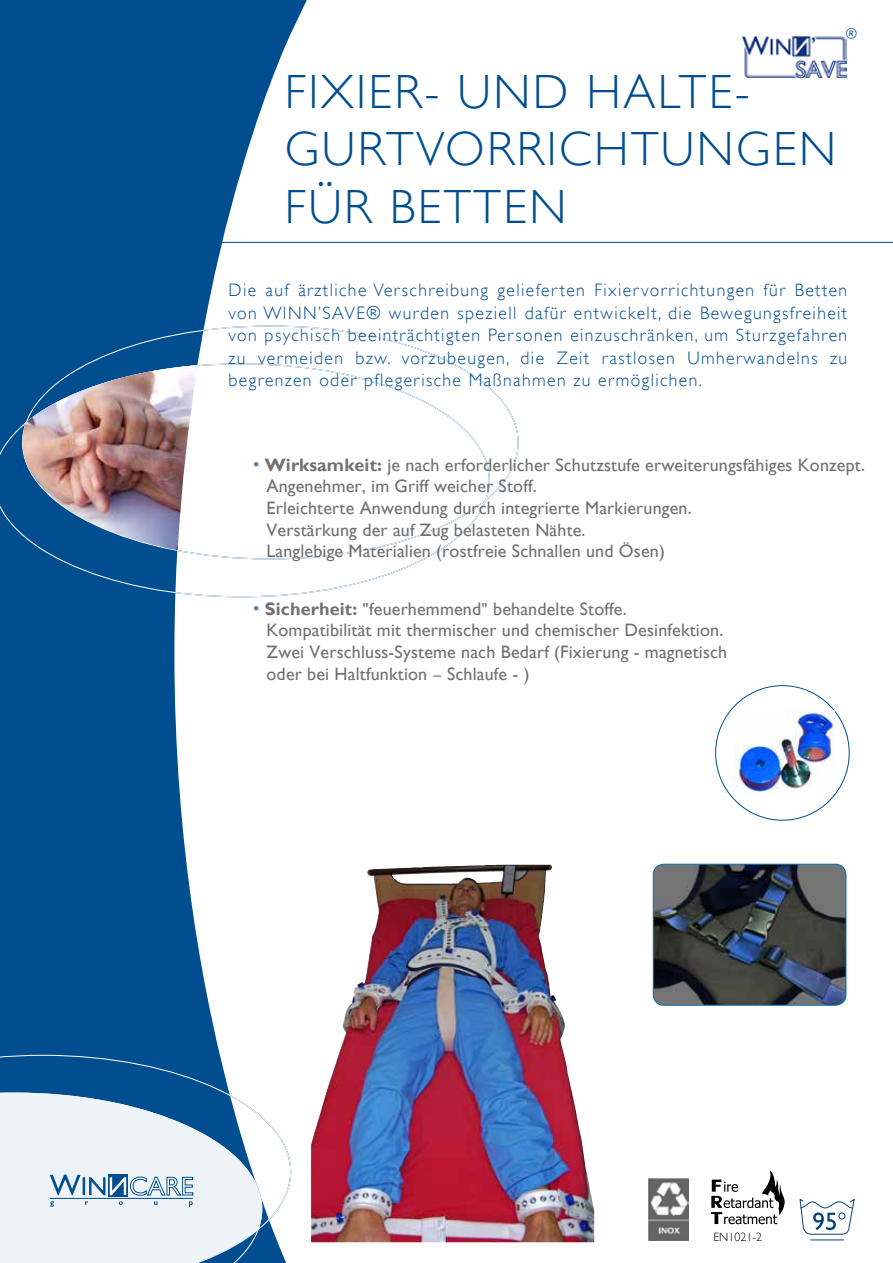
<style>
.page{position:relative;width:893px;height:1263px;background:#fff}
.page>*{position:absolute;margin:0;border:0;box-sizing:border-box;transform-origin:0 0}
.t1{font:300 48px/57.6px "Gill Sans";letter-spacing:.05em;color:#004e8f}
.t2{font:22.5px "Gill Sans";color:#004e8f}
.t3{font:18px/21.6px "Gill Sans";letter-spacing:.01em;color:#707172}
.t4{font:300 18px/22.5px "Gill Sans";letter-spacing:.08em;color:#004e8f;text-align:justify}
.t5{font:300 12px "Gill Sans";color:#000}
.s1{color:#4d83b1}
.s2{font-weight:700}
</style>
<div class="page">
<svg style="left:0;top:0;width:313px;height:1243px;fill:#004e8f"></svg>
<svg style="left:0;top:1055px;width:291px;height:208px"></svg>
<svg style="left:0;top:1092px;width:262px;height:171px;background:#cadae7"></svg>
<svg style="left:0;top:326px;width:518px;height:271px"></svg>
<hr style="left:202px;top:242px;width:691px;height:1px;background:#004e8f">
<img style="left:311px;top:865px;width:283px;height:377px">
<img style="left:22px;top:365px;width:176px;height:185px">
<img style="left:742px;top:36px;width:105px;height:41px">
<svg style="left:800px;top:1199px;width:54px;height:35px"></svg>
<hr style="left:811px;top:1240px;width:32px;height:1px;background:#064275">
<img style="left:648px;top:1178px;width:41px;height:63px">
<svg style="left:711px;top:1170px;width:74px;height:54px"></svg>
<img style="left:735px;top:711px;width:99px;height:82px">
<img style="left:653px;top:864px;width:193px;height:141px">
<div style="left:653px;top:864px;width:193px;height:141px;border:1px solid #0071b9;border-radius:11px"></div>
<p class="t2" style="left:846px;top:24px;width:18px">®</p>
<h1 class="t1" style="left:285px;top:61px;width:553px">FIXIER- UND HALTE-<br>GURTVORRICHTUNGEN<br>FÜR BETTEN</h1>
<p class="t4" style="left:229px;top:278px;width:620px">Die auf ärztliche Verschreibung gelieferten Fixiervorrichtungen für Betten von WINN’SAVE® wurden speziell dafür entwickelt, die Bewegungsfreiheit von psychisch beeinträchtigten Personen einzuschränken, um Sturzgefahren zu vermeiden bzw. vorzubeugen, die Zeit rastlosen Umherwandelns zu begrenzen oder pflegerische Maßnahmen zu ermöglichen.</p>
<p class="t3" style="left:267px;top:454px;width:600px;text-indent:-14px"><span class="s1">•</span> <span class="s2">Wirksamkeit:</span> je nach erforderlicher Schutzstufe erweiterungsfähiges Konzept.<br>Angenehmer, im Griff weicher Stoff.<br>Erleichterte Anwendung durch integrierte Markierungen.<br>Verstärkung der auf Zug belasteten Nähte.<br>Langlebige Materialien (rostfreie Schnallen und Ösen)</p>
<p class="t3" style="left:267px;top:598px;width:462px;text-indent:-14px"><span class="s1">•</span> <span class="s2">Sicherheit:</span> "feuerhemmend" behandelte Stoffe.<br>Kompatibilität mit thermischer und chemischer Desinfektion.<br>Zwei Verschluss-Systeme nach Bedarf (Fixierung - magnetisch oder bei Haltfunktion – Schlaufe - )</p>
<p class="t5" style="left:713px;top:1227px;width:50px">EN1021-2</p>
</div>
